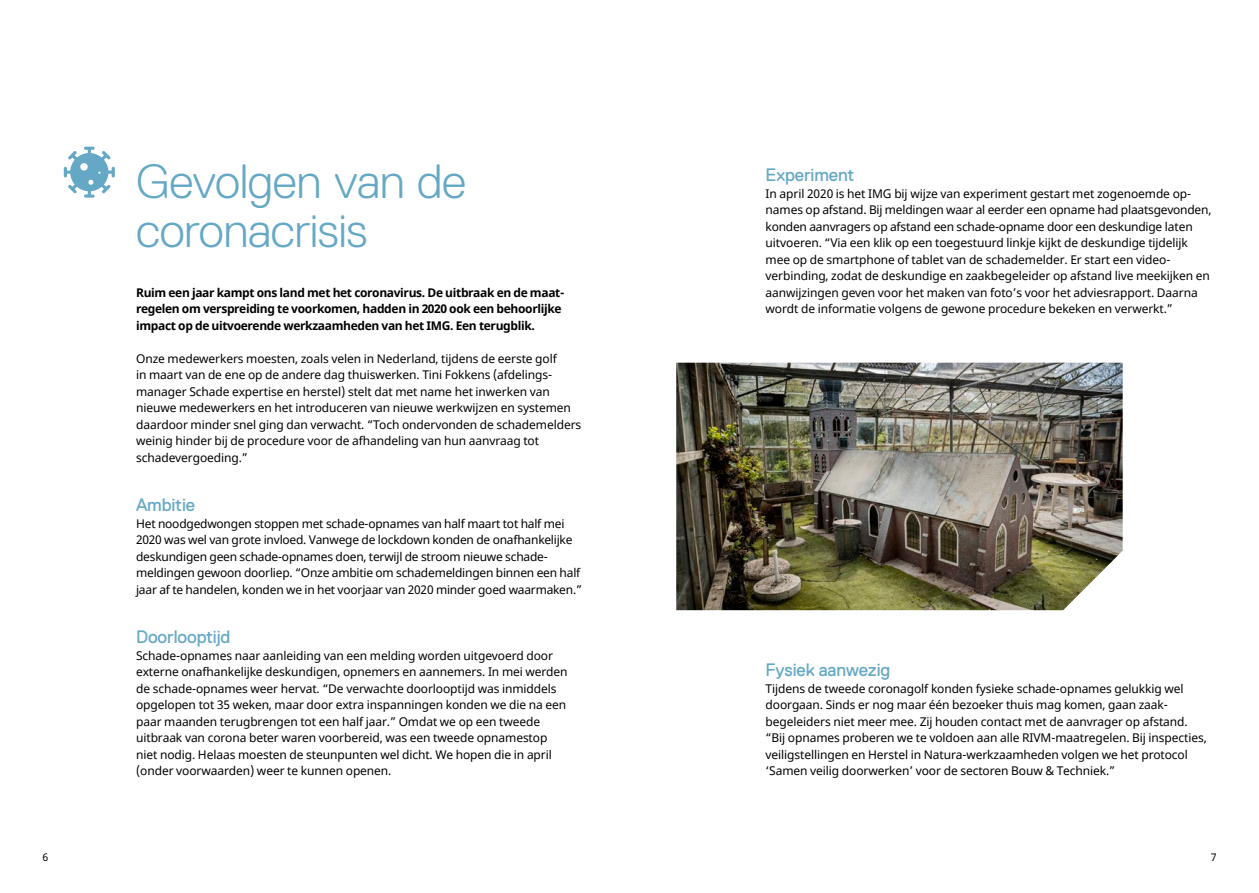
<style>
.page{position:relative;width:1259px;height:893px;background:#fff}
.page>*{position:absolute;margin:0;border:0;box-sizing:border-box;transform-origin:0 0}
.t1{font:300 48px/49.5px "Replica";letter-spacing:-.01em;color:#65a8c5}
.t2{font:18px "Replica";letter-spacing:-.01em;color:#65a8c5}
.t3{font:12px/16.5px "Noto Sans";letter-spacing:-.01em;color:#000}
.t4{font:700 12px/16.5px "Noto Sans";letter-spacing:-.03em;color:#000}
.t5{font:10.5px "Noto Sans";color:#000}
</style>
<div class="page">
<img style="left:676px;top:363px;width:446px;height:247px">
<svg style="left:64px;top:147px;width:51px;height:51px"></svg>
<h1 class="t1" style="left:136px;top:156px;width:332px">Gevolgen van de coronacrisis</h1>
<p class="t4" style="left:136px;top:284px;width:430px">Ruim een jaar kampt ons land met het coronavirus. De uitbraak en de maat&shy;regelen om verspreiding te voorkomen, hadden in 2020 ook een behoorlijke impact op de uitvoerende werkzaamheden van het IMG. Een terugblik.</p>
<p class="t3" style="left:136px;top:350px;width:447px">Onze medewerkers moesten, zoals velen in Nederland, tijdens de eerste golf<br>in maart van de ene op de andere dag thuiswerken. Tini Fokkens (afdelings&shy;manager Schade expertise en herstel) stelt dat met name het inwerken van nieuwe medewerkers en het introduceren van nieuwe werkwijzen en systemen daardoor minder snel ging dan verwacht. “Toch ondervonden de schademelders weinig hinder bij de procedure voor de afhandeling van hun aanvraag tot schadevergoeding.”</p>
<h2 class="t2" style="left:136px;top:495px;width:61px">Ambitie</h2>
<p class="t3" style="left:136px;top:515px;width:447px">Het noodgedwongen stoppen met schade-opnames van half maart tot half mei 2020 was wel van grote invloed. Vanwege de lockdown konden de onafhankelijke deskundigen geen schade-opnames doen, terwijl de stroom nieuwe schade&shy;meldingen gewoon doorliep. “Onze ambitie om schademeldingen binnen een half jaar af te handelen, konden we in het voorjaar van 2020 minder goed waarmaken.”</p>
<h2 class="t2" style="left:136px;top:627px;width:96px">Doorlooptijd</h2>
<p class="t3" style="left:136px;top:647px;width:433px">Schade-opnames naar aanleiding van een melding worden uitgevoerd door externe onafhankelijke deskundigen, opnemers en aannemers. In mei werden de schade-opnames weer hervat. “De verwachte doorlooptijd was inmiddels opgelopen tot 35 weken, maar door extra inspanningen konden we die na een paar maanden terugbrengen tot een half jaar.” Omdat we op een tweede uitbraak van corona beter waren voorbereid, was een tweede opnamestop niet nodig. Helaas moesten de steunpunten wel dicht. We hopen die in april (onder voorwaarden) weer te kunnen openen.</p>
<h2 class="t2" style="left:765px;top:165px;width:90px">Experiment</h2>
<p class="t3" style="left:765px;top:185px;width:447px">In april 2020 is het IMG bij wijze van experiment gestart met zogenoemde op&shy;names op afstand. Bij meldingen waar al eerder een opname had plaatsgevonden, konden aanvragers op afstand een schade-opname door een deskundige laten uitvoeren. “Via een klik op een toegestuurd linkje kijkt de deskundige tijdelijk mee op de smartphone of tablet van de schademelder. Er start een video&shy;verbinding, zodat de deskundige en zaakbegeleider op afstand live meekijken en aanwijzingen geven voor het maken van foto’s voor het adviesrapport. Daarna wordt de informatie volgens de gewone procedure bekeken en verwerkt.”</p>
<h2 class="t2" style="left:765px;top:660px;width:126px">Fysiek aanwezig</h2>
<p class="t3" style="left:765px;top:680px;width:443px">Tijdens de tweede coronagolf konden fysieke schade-opnames gelukkig wel doorgaan. Sinds er nog maar één bezoeker thuis mag komen, gaan zaak&shy;begeleiders niet meer mee. Zij houden contact met de aanvrager op afstand. “Bij opnames proberen we te voldoen aan alle RIVM-maatregelen. Bij inspecties, veiligstellingen en Herstel in Natura-werkzaamheden volgen we het protocol ‘Samen veilig doorwerken’ voor de sectoren Bouw &amp; Techniek.”</p>
<p class="t5" style="left:43px;top:850px;width:7px">6</p>
<p class="t5" style="left:1210px;top:850px;width:7px">7</p>
</div>
